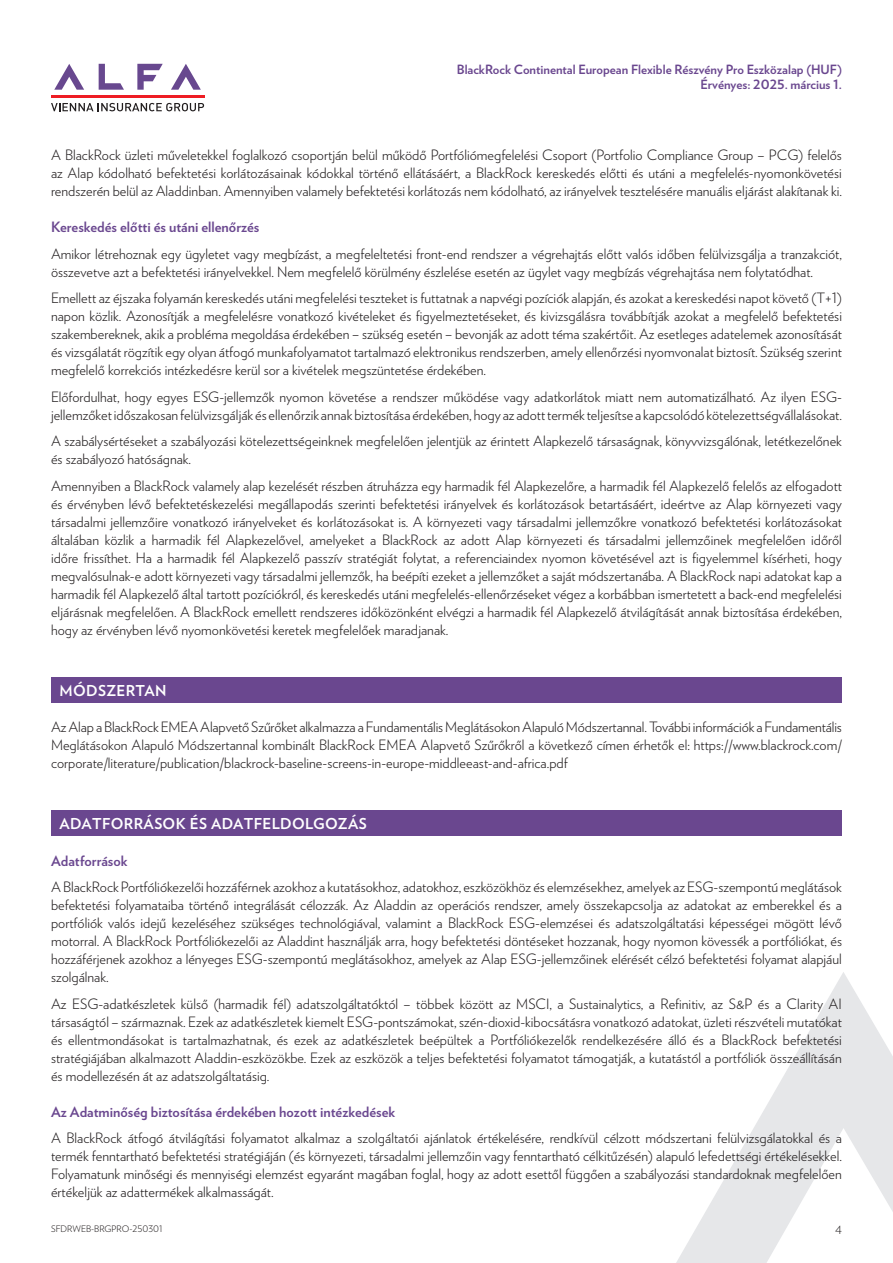
<style>
.page{position:relative;width:893px;height:1263px;background:#fff}
.page>*{position:absolute;margin:0;border:0;box-sizing:border-box;transform-origin:0 0}
.t1{font:700 15px "Verlag";letter-spacing:.025em;color:#fff}
.t2{font:300 14.25px/18px "Verlag";color:#231f20;text-align:justify}
.t3{font:700 14.25px "Verlag";color:#6a478f}
.t4{font:700 12.75px/15px "Verlag";color:#6a478f;text-align:right}
.t5{font:300 11.25px "Verlag";color:#231f20}
.t6{font:300 9px "Verlag";color:#231f20}
</style>
<div class="page">
<svg style="left:171px;top:64px;width:30px;height:26px"></svg>
<svg style="left:137px;top:64px;width:26px;height:26px"></svg>
<svg style="left:99px;top:64px;width:25px;height:26px"></svg>
<svg style="left:54px;top:64px;width:30px;height:26px"></svg>
<hr style="left:51px;top:95px;width:153px;height:3px;background:#ee1d23">
<svg style="left:51px;top:103px;width:153px;height:8px"></svg>
<svg style="left:676px;top:972px;width:217px;height:291px"></svg>
<div style="left:51px;top:677px;width:791px;height:25px;background:#6a478f"></div>
<div style="left:51px;top:810px;width:791px;height:26px;background:#6a478f"></div>
<p class="t4" style="left:457px;top:61px;width:387px">BlackRock Continental European Flexible Részvény Pro Eszközalap (HUF)<br>Érvényes: 2025. március 1.</p>
<p class="t2" style="left:51px;top:145px;width:792px">A BlackRock üzleti műveletekkel foglalkozó csoportján belül működő Portfóliómegfelelési Csoport (Portfolio Compliance Group – PCG) felelős az Alap kódolható befektetési korlátozásainak kódokkal történő ellátásáért, a BlackRock kereskedés előtti és utáni a megfelelés-nyomonkövetési rendszerén belül az Aladdinban. Amennyiben valamely befektetési korlátozás nem kódolható, az irányelvek tesztelésére manuális eljárást alakítanak ki.</p>
<p class="t3" style="left:51px;top:216px;width:210px">Kereskedés előtti és utáni ellenőrzés</p>
<p class="t2" style="left:51px;top:244px;width:792px">Amikor létrehoznak egy ügyletet vagy megbízást, a megfeleltetési front-end rendszer a végrehajtás előtt valós időben felülvizsgálja a tranzakciót, összevetve azt a befektetési irányelvekkel. Nem megfelelő körülmény észlelése esetén az ügylet vagy megbízás végrehajtása nem folytatódhat.</p>
<p class="t2" style="left:51px;top:288px;width:792px">Emellett az éjszaka folyamán kereskedés utáni megfelelési teszteket is futtatnak a napvégi pozíciók alapján, és azokat a kereskedési napot követő (T+1) napon közlik. Azonosítják a megfelelésre vonatkozó kivételeket és figyelmeztetéseket, és kivizsgálásra továbbítják azokat a megfelelő befektetési szakembereknek, akik a probléma megoldása érdekében – szükség esetén – bevonják az adott téma szakértőit. Az esetleges adatelemek azonosítását és vizsgálatát rögzítik egy olyan átfogó munkafolyamatot tartalmazó elektronikus rendszerben, amely ellenőrzési nyomvonalat biztosít. Szükség szerint megfelelő korrekciós intézkedésre kerül sor a kivételek megszüntetése érdekében.</p>
<p class="t2" style="left:51px;top:387px;width:792px">Előfordulhat, hogy egyes ESG-jellemzők nyomon követése a rendszer működése vagy adatkorlátok miatt nem automatizálható. Az ilyen ESG&shy;jellemzőket időszakosan felülvizsgálják és ellenőrzik annak biztosítása érdekében, hogy az adott termék teljesítse a kapcsolódó kötelezettségvállalásokat.</p>
<p class="t2" style="left:51px;top:431px;width:792px">A szabálysértéseket a szabályozási kötelezettségeinknek megfelelően jelentjük az érintett Alapkezelő társaságnak, könyvvizsgálónak, letétkezelőnek és szabályozó hatóságnak.</p>
<p class="t2" style="left:51px;top:476px;width:792px">Amennyiben a BlackRock valamely alap kezelését részben átruházza egy harmadik fél Alapkezelőre, a harmadik fél Alapkezelő felelős az elfogadott és érvényben lévő befektetéskezelési megállapodás szerinti befektetési irányelvek és korlátozások betartásáért, ideértve az Alap környezeti vagy társadalmi jellemzőire vonatkozó irányelveket és korlátozásokat is. A környezeti vagy társadalmi jellemzőkre vonatkozó befektetési korlátozásokat általában közlik a harmadik fél Alapkezelővel, amelyeket a BlackRock az adott Alap környezeti és társadalmi jellemzőinek megfelelően időről időre frissíthet. Ha a harmadik fél Alapkezelő passzív stratégiát folytat, a referenciaindex nyomon követésével azt is figyelemmel kísérheti, hogy megvalósulnak-e adott környezeti vagy társadalmi jellemzők, ha beépíti ezeket a jellemzőket a saját módszertanába. A BlackRock napi adatokat kap a harmadik fél Alapkezelő által tartott pozíciókról, és kereskedés utáni megfelelés-ellenőrzéseket végez a korbábban ismertetett a back-end megfelelési eljárásnak megfelelően. A BlackRock emellett rendszeres időközönként elvégzi a harmadik fél Alapkezelő átvilágítását annak biztosítása érdekében, hogy az érvényben lévő nyomonkövetési keretek megfelelőek maradjanak.</p>
<p class="t1" style="left:60px;top:678px;width:109px">MÓDSZERTAN</p>
<p class="t2" style="left:51px;top:717px;width:792px">Az Alap a BlackRock EMEA Alapvető Szűrőket alkalmazza a Fundamentális Meglátásokon Alapuló Módszertannal. További információk a Fundamentális Meglátásokon Alapuló Módszertannal kombinált BlackRock EMEA Alapvető Szűrőkről a következő címen érhetők el: https://www.blackrock.com/ corporate/literature/publication/blackrock-baseline-screens-in-europe-middleeast-and-africa.pdf</p>
<p class="t1" style="left:60px;top:812px;width:309px">ADATFORRÁSOK ÉS ADATFELDOLGOZÁS</p>
<p class="t3" style="left:51px;top:849px;width:78px">Adatforrások</p>
<p class="t2" style="left:51px;top:877px;width:792px">A BlackRock Portfóliókezelői hozzáférnek azokhoz a kutatásokhoz, adatokhoz, eszközökhöz és elemzésekhez, amelyek az ESG-szempontú meglátások befektetési folyamataiba történő integrálását célozzák. Az Aladdin az operációs rendszer, amely összekapcsolja az adatokat az emberekkel és a portfóliók valós idejű kezeléséhez szükséges technológiával, valamint a BlackRock ESG-elemzései és adatszolgáltatási képességei mögött lévő motorral. A BlackRock Portfóliókezelői az Aladdint használják arra, hogy befektetési döntéseket hozzanak, hogy nyomon kövessék a portfóliókat, és hozzáférjenek azokhoz a lényeges ESG-szempontú meglátásokhoz, amelyek az Alap ESG-jellemzőinek elérését célzó befektetési folyamat alapjául szolgálnak.</p>
<p class="t2" style="left:51px;top:994px;width:792px">Az ESG-adatkészletek külső (harmadik fél) adatszolgáltatóktól – többek között az MSCI, a Sustainalytics, a Refinitiv, az S&amp;P és a Clarity AI társaságtól – származnak. Ezek az adatkészletek kiemelt ESG-pontszámokat, szén-dioxid-kibocsátásra vonatkozó adatokat, üzleti részvételi mutatókat és ellentmondásokat is tartalmazhatnak, és ezek az adatkészletek beépültek a Portfóliókezelők rendelkezésére álló és a BlackRock befektetési stratégiájában alkalmazott Aladdin-eszközökbe. Ezek az eszközök a teljes befektetési folyamatot támogatják, a kutatástól a portfóliók összeállításán és modellezésén át az adatszolgáltatásig.</p>
<p class="t3" style="left:51px;top:1100px;width:346px">Az Adatminőség biztosítása érdekében hozott intézkedések</p>
<p class="t2" style="left:51px;top:1128px;width:792px">A BlackRock átfogó átvilágítási folyamatot alkalmaz a szolgáltatói ajánlatok értékelésére, rendkívül célzott módszertani felülvizsgálatokkal és a termék fenntartható befektetési stratégiáján (és környezeti, társadalmi jellemzőin vagy fenntartható célkitűzésén) alapuló lefedettségi értékelésekkel.<br>Folyamatunk minőségi és mennyiségi elemzést egyaránt magában foglal, hogy az adott esettől függően a szabályozási standardoknak megfelelően értékeljük az adattermékek alkalmasságát.</p>
<p class="t6" style="left:51px;top:1222px;width:113px">SFDRWEB-BRGPRO-250301</p>
<p class="t5" style="left:835px;top:1221px;width:8px">4</p>
</div>
